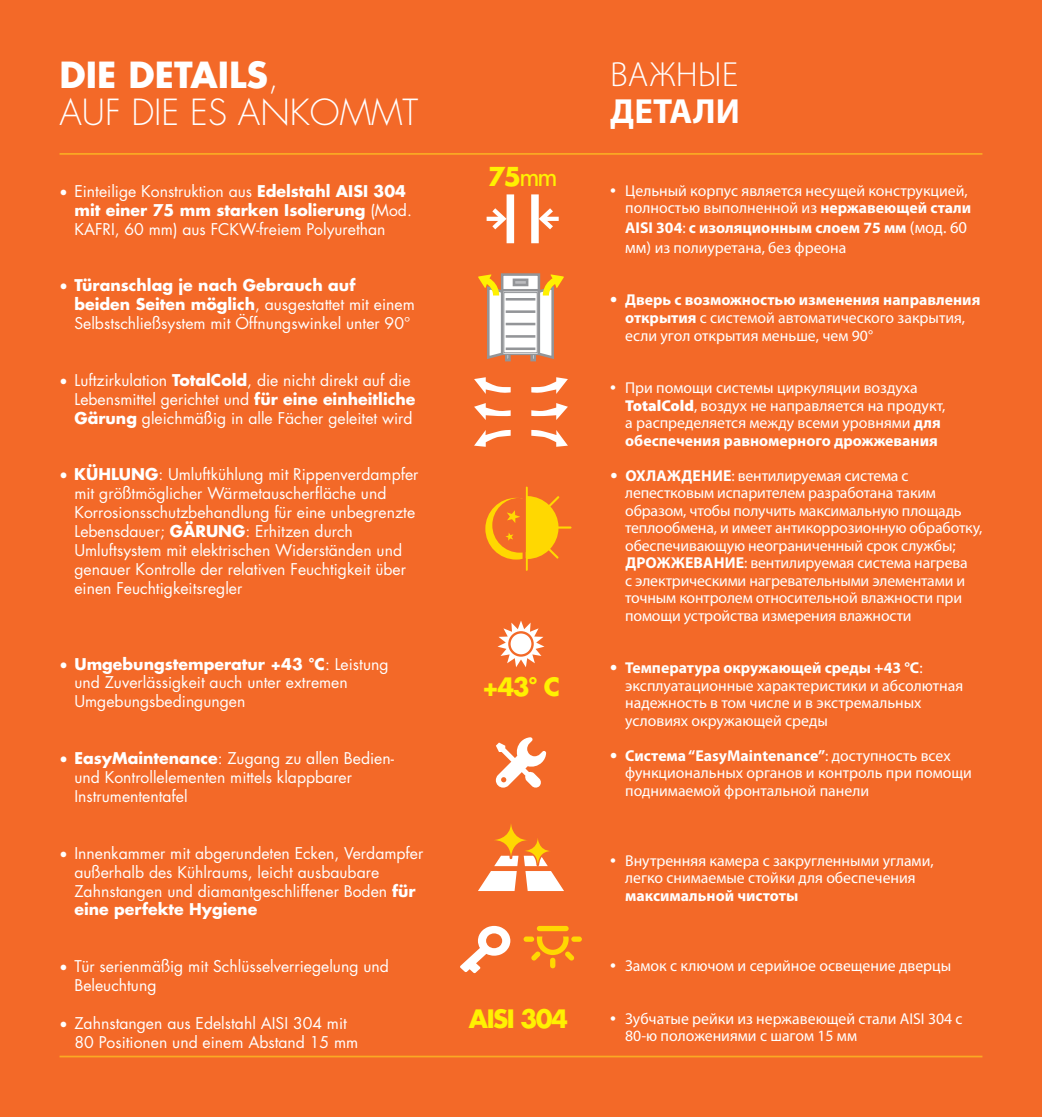
<style>
.page{position:relative;width:1042px;height:1117px;background:#fff}
.page>*{position:absolute;margin:0;border:0;box-sizing:border-box;transform-origin:0 0}
.t1{font:300 35px "Futura Std";color:#fff}
.t2{font:700 35px "Futura Std";color:#fff}
.t3{font:300 35px "Myriad Pro";color:#fff}
.t4{font:700 35px "Myriad Pro";color:#fff}
.t5{font:700 25.38px "Futura Std";color:#fff101}
.t6{font:700 24.68px "Futura Std";letter-spacing:-.06em;color:#fff101}
.t7{font:15.75px/17.5px "Myriad Pro";color:#fff}
.t8{font:15.75px/18.9px "Futura Std";color:#fff}
.t9{font:700 15.75px/19.9px "Myriad Pro";color:#fff}
.s1{font-weight:300}
.s2{font-family:"Minion Pro";font-size:21px}
.s3{font-weight:700}
.s4{font-family:"Minion Pro";font-weight:700;font-size:21px}
.s5{font-weight:500}
.s6{font-size:21px}
.s7{font-weight:400}
.s8{font-weight:400;font-size:16.62px}
.s9{font-weight:700;font-size:21px}
.s10{font-weight:900}
</style>
<div class="page">
<div style="left:0;top:0;width:1042px;height:1116px;background:#f36928"></div>
<div style="left:485px;top:497px;width:62px;height:62px;background:#ffd801;border-radius:50%"></div>
<svg style="left:492px;top:486px;width:79px;height:84px"></svg>
<hr style="left:522px;top:486px;width:3px;height:84px;background:#f36928">
<hr style="left:60px;top:153px;width:922px;height:2px;background:#faa923">
<hr style="left:60px;top:1055px;width:922px;height:2px;background:#faa923">
<svg style="left:478px;top:824px;width:86px;height:66px"></svg>
<svg style="left:497px;top:621px;width:47px;height:46px"></svg>
<svg style="left:509px;top:632px;width:23px;height:23px"></svg>
<div style="left:508px;top:631px;width:26px;height:25px;border:2px solid #f36928;border-radius:50%"></div>
<svg style="left:496px;top:737px;width:50px;height:51px"></svg>
<div style="left:501px;top:273px;width:39px;height:18px;background:#ae8878"></div>
<svg style="left:478px;top:274px;width:86px;height:86px"></svg>
<svg style="left:460px;top:925px;width:50px;height:48px"></svg>
<div style="left:550px;top:957px;width:5px;height:11px;background:#ffd801;border-radius:3px"></div>
<div style="left:571px;top:936px;width:11px;height:5px;background:#ffd801;border-radius:3px"></div>
<svg style="left:531px;top:936px;width:43px;height:24px"></svg>
<div style="left:523px;top:936px;width:11px;height:5px;background:#ffd801;border-radius:3px"></div>
<div style="left:537px;top:925px;width:32px;height:5px;background:#ffd801;border-radius:3px"></div>
<svg style="left:474px;top:377px;width:37px;height:17px"></svg>
<svg style="left:474px;top:403px;width:37px;height:17px"></svg>
<svg style="left:474px;top:430px;width:37px;height:16px"></svg>
<svg style="left:531px;top:377px;width:37px;height:17px"></svg>
<svg style="left:531px;top:403px;width:37px;height:17px"></svg>
<svg style="left:531px;top:430px;width:37px;height:16px"></svg>
<svg style="left:488px;top:208px;width:18px;height:22px"></svg>
<div style="left:506px;top:194px;width:8px;height:49px;background:#fff"></div>
<svg style="left:539px;top:208px;width:18px;height:22px"></svg>
<div style="left:531px;top:194px;width:8px;height:49px;background:#fff"></div>
<p class="t2" style="left:60px;top:52px;width:221px">DIE DETAILS<span class="s1">,</span></p>
<p class="t1" style="left:60px;top:91px;width:360px">AUF DIE ES ANKOMMT</p>
<p class="t8" style="left:74px;top:181px;width:339px;text-indent:-15px"><span class="s2">•</span> Einteilige Konstruktion aus <span class="s3">Edelstahl AISI 304 mit einer 75 mm starken Isolierung</span> (Mod.<br>KAFRI, 60 mm) aus FCKW-freiem Polyurethan</p>
<p class="t8" style="left:74px;top:276px;width:342px;text-indent:-15px"><span class="s4">•</span> <span class="s3">Türanschlag je nach Gebrauch auf beiden Seiten möglich</span>, ausgestattet mit einem<br>Selbstschließsystem mit Öffnungswinkel unter 90°</p>
<p class="t8" style="left:74px;top:370px;width:342px;text-indent:-15px"><span class="s2">•</span> Luftzirkulation <span class="s3">TotalCold</span>, die nicht direkt auf die<br>Lebensmittel gerichtet und <span class="s3">für eine einheitliche<br>Gärung</span> gleichmäßig in alle Fächer geleitet wird</p>
<p class="t8" style="left:74px;top:465px;width:346px;text-indent:-15px"><span class="s4">•</span> <span class="s3">KÜHLUNG</span>: Umluftkühlung mit Rippenverdampfer mit größtmöglicher Wärmetauscherfläche und Korrosionsschutzbehandlung für eine unbegrenzte Lebensdauer; <span class="s3">GÄRUNG</span>: Erhitzen durch Umluftsystem mit elektrischen Widerständen und genauer Kontrolle der relativen Feuchtigkeit über einen Feuchtigkeitsregler</p>
<p class="t8" style="left:74px;top:654px;width:316px;text-indent:-15px"><span class="s4">•</span> <span class="s3">Umgebungstemperatur +43 °C</span>: Leistung und Zuverlässigkeit auch unter extremen<br>Umgebungsbedingungen</p>
<p class="t8" style="left:74px;top:748px;width:321px;text-indent:-15px"><span class="s4">•</span> <span class="s3">EasyMaintenance</span>: Zugang zu allen Bedien&shy;und Kontrollelementen mittels klappbarer<br>Instrumententafel</p>
<p class="t8" style="left:74px;top:843px;width:350px;text-indent:-15px"><span class="s2">•</span> Innenkammer mit abgerundeten Ecken, Verdampfer außerhalb des Kühlraums, leicht ausbaubare Zahnstangen und diamantgeschliffener Boden <span class="s3">für eine perfekte Hygiene</span></p>
<p class="t8" style="left:74px;top:956px;width:316px;text-indent:-15px"><span class="s2">•</span> Tür serienmäßig mit Schlüsselverriegelung und<br>Beleuchtung</p>
<p class="t8" style="left:74px;top:1013px;width:285px;text-indent:-15px"><span class="s2">•</span> Zahnstangen aus Edelstahl AISI 304 mit<br>80 Positionen und einem Abstand 15 mm</p>
<p class="t5" style="left:488px;top:159px;width:71px">75<span class="s5">mm</span></p>
<p class="t6" style="left:482px;top:670px;width:79px">+43° C</p>
<p class="t6" style="left:469px;top:1002px;width:101px">AISI 304</p>
<p class="t3" style="left:610px;top:53px;width:129px">ВАЖНЫЕ</p>
<p class="t4" style="left:610px;top:91px;width:131px">ДЕТАЛИ</p>
<p class="t7" style="left:610px;top:182px;width:362px;text-align:right"><span class="s6">•</span> Цельный корпус является несущей конструкцией, полностью выполненной из <span class="s3">нержавеющей стали</span></p>
<p class="t9" style="left:625px;top:218px;width:343px">AISI 304<span class="s7">:</span> с изоляционным слоем 75 мм <span class="s8">(мод. 60 мм)</span> <span class="s7">из полиуретана, без фреона</span></p>
<p class="t7" style="left:625px;top:292px;width:357px;text-indent:-15px"><span class="s9">•</span> <span class="s3">Дверь с возможностью изменения направления открытия</span> с системой автоматического закрытия, если угол открытия меньше, чем 90°</p>
<p class="t7" style="left:625px;top:379px;width:322px;text-indent:-15px"><span class="s6">•</span> При помощи системы циркуляции воздуха <span class="s10">TotalCold</span>, воздух не направляется на продукт, а распределяется между всеми уровнями <span class="s3">для обеспечения равномерного дрожжевания</span></p>
<p class="t7" style="left:625px;top:467px;width:359px;text-indent:-15px"><span class="s9">•</span> <span class="s3">ОХЛАЖДЕНИЕ</span>: вентилируемая система с лепестковым испарителем разработана таким образом, чтобы получить максимальную площадь теплообмена, и имеет антикоррозионную обработку, обеспечивающую неограниченный срок службы; <span class="s3">ДРОЖЖЕВАНИЕ</span>: вентилируемая система нагрева<br>с электрическими нагревательными элементами и точным контролем относительной влажности при помощи устройства измерения влажности</p>
<p class="t7" style="left:625px;top:659px;width:339px;text-indent:-15px"><span class="s9">•</span> <span class="s3">Температура окружающей среды +43 °C</span>: эксплуатационные характеристики и абсолютная надежность в том числе и в экстремальных условиях окружающей среды</p>
<p class="t7" style="left:625px;top:747px;width:348px;text-indent:-15px"><span class="s9">•</span> <span class="s3">Система “EasyMaintenance”</span>: доступность всех функциональных органов и контроль при помощи поднимаемой фронтальной панели</p>
<p class="t7" style="left:625px;top:852px;width:310px;text-indent:-15px"><span class="s6">•</span> Внутренняя камера с закругленными углами, легко снимаемые стойки для обеспечения <span class="s3">максимальной чистоты</span></p>
<p class="t7" style="left:610px;top:957px;width:342px"><span class="s6">•</span> Замок с ключом и серийное освещение дверцы</p>
<p class="t7" style="left:625px;top:1009px;width:339px;text-indent:-15px"><span class="s6">•</span> Зубчатые рейки из нержавеющей стали AISI 304 с<br>80-ю положениями с шагом 15 мм</p>
</div>
